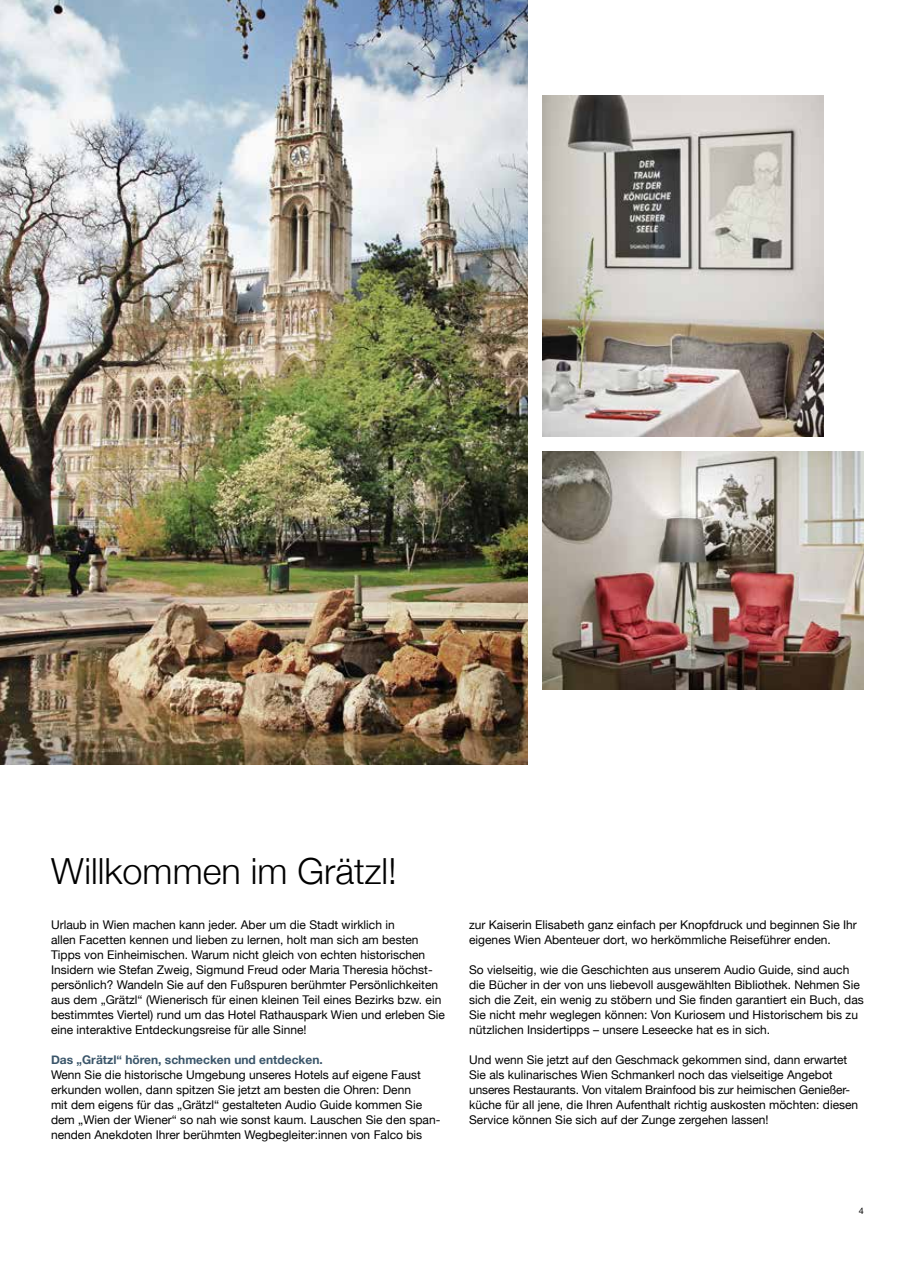
<style>
.page{position:relative;width:915px;height:1263px;background:#fff}
.page>*{position:absolute;margin:0;border:0;box-sizing:border-box;transform-origin:0 0}
.t1{font:300 36px "Helvetica Neue";color:#000}
.t2{font:12px/15px "Helvetica Neue";color:#000}
.t3{font:700 12px "Helvetica Neue";color:#3a556a}
.t4{font:9px "Helvetica Neue";color:#000}
</style>
<div class="page">
<img style="left:0;top:0;width:527px;height:764px">
<img style="left:542px;top:96px;width:281px;height:341px">
<img style="left:542px;top:452px;width:321px;height:237px">
<h1 class="t1" style="left:51px;top:842px;width:347px">Willkommen im Grätzl!</h1>
<p class="t2" style="left:51px;top:918px;width:395px">Urlaub in Wien machen kann jeder. Aber um die Stadt wirklich in<br>allen Facetten kennen und lieben zu lernen, holt man sich am besten Tipps von Einheimischen. Warum nicht gleich von echten historischen Insidern wie Stefan Zweig, Sigmund Freud oder Maria Theresia höchst&shy;persönlich? Wandeln Sie auf den Fußspuren berühmter Persönlichkeiten aus dem „Grätzl“ (Wienerisch für einen kleinen Teil eines Bezirks bzw. ein bestimmtes Viertel) rund um das Hotel Rathauspark Wien und erleben Sie eine interaktive Entdeckungsreise für alle Sinne!</p>
<p class="t3" style="left:51px;top:1051px;width:273px">Das „Grätzl“ hören, schmecken und entdecken.</p>
<p class="t2" style="left:51px;top:1068px;width:391px">Wenn Sie die historische Umgebung unseres Hotels auf eigene Faust erkunden wollen, dann spitzen Sie jetzt am besten die Ohren: Denn<br>mit dem eigens für das „Grätzl“ gestalteten Audio Guide kommen Sie dem „Wien der Wiener“ so nah wie sonst kaum. Lauschen Sie den span&shy;nenden Anekdoten Ihrer berühmten Wegbegleiter:innen von Falco bis</p>
<p class="t2" style="left:469px;top:918px;width:389px">zur Kaiserin Elisabeth ganz einfach per Knopfdruck und beginnen Sie Ihr eigenes Wien Abenteuer dort, wo herkömmliche Reiseführer enden.</p>
<p class="t2" style="left:469px;top:963px;width:396px">So vielseitig, wie die Geschichten aus unserem Audio Guide, sind auch die Bücher in der von uns liebevoll ausgewählten Bibliothek. Nehmen Sie sich die Zeit, ein wenig zu stöbern und Sie finden garantiert ein Buch, das Sie nicht mehr weglegen können: Von Kuriosem und Historischem bis zu nützlichen Insidertipps – unsere Leseecke hat es in sich.</p>
<p class="t2" style="left:469px;top:1053px;width:390px">Und wenn Sie jetzt auf den Geschmack gekommen sind, dann erwartet Sie als kulinarisches Wien Schmankerl noch das vielseitige Angebot unseres Restaurants. Von vitalem Brainfood bis zur heimischen Genießer&shy;küche für all jene, die Ihren Aufenthalt richtig auskosten möchten: diesen Service können Sie sich auf der Zunge zergehen lassen!</p>
<p class="t4" style="left:858px;top:1205px;width:7px">4</p>
</div>
